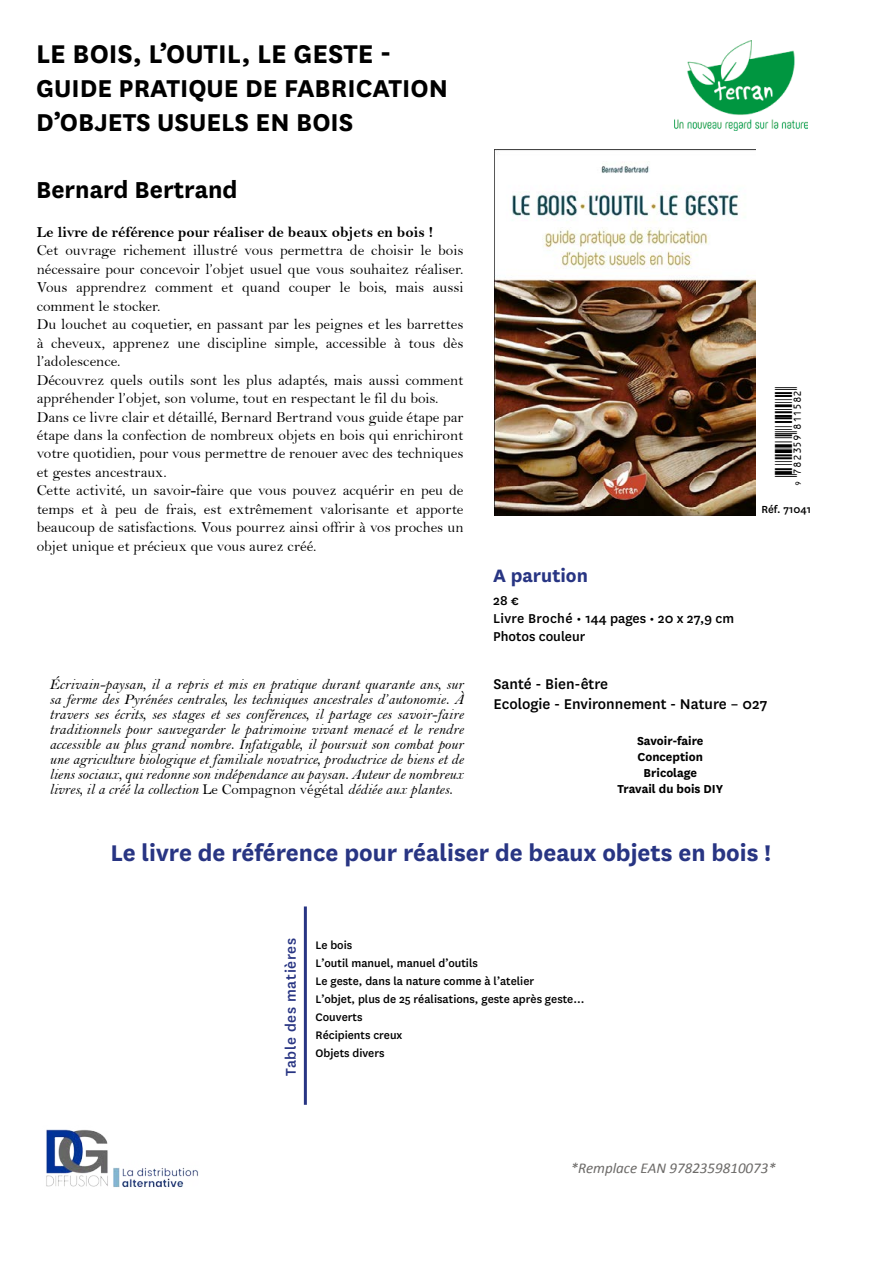
<style>
.page{position:relative;width:893px;height:1263px;background:#fff}
.page>*{position:absolute;margin:0;border:0;box-sizing:border-box;transform-origin:0 0}
.t1{font:700 30px "National";color:#000}
.t2{font:700 28.5px/34.2px "National";color:#000}
.t3{font:700 27px "National";color:#000}
.t4{font:700 26.55px "National";color:#283583}
.t5{font:700 21px "National";color:#283583}
.t6{font:19.5px "ID Automation UPCEANXS";color:#000}
.t7{font:500 16.5px/19.8px "National";color:#000}
.t8{font:500 16.5px "National";letter-spacing:.04em;color:#283583}
.t9{font:15.3px/18.5px "Bell";color:#000}
.t10{font:15.3px "Bell MT Bold";color:#000}
.t11{font:15px/15px "Bell MT Italic";color:#000;text-align:justify}
.t12{font:500 15px/18px "National";color:#000}
.t13{font:italic 15px "Calibri";color:#6c6a68}
.t14{font:700 13.5px/16.2px "National";color:#000;text-align:center}
.t15{font:500 12.75px/18px "National";color:#000}
.t16{font:500 12px "National";color:#000}
.s1{font-family:"Bell"}
</style>
<div class="page">
<img style="left:675px;top:40px;width:132px;height:90px">
<img style="left:494px;top:149px;width:261px;height:366px">
<hr style="left:304px;top:906px;width:3px;height:199px;background:#283583">
<img style="left:46px;top:1129px;width:152px;height:59px">
<h1 class="t1" style="left:36px;top:32px;width:357px">LE BOIS, L’OUTIL, LE GESTE -</h1>
<h2 class="t2" style="left:36px;top:69px;width:413px">GUIDE PRATIQUE DE FABRICATION<br>D’OBJETS USUELS EN BOIS</h2>
<h3 class="t3" style="left:36px;top:171px;width:203px">Bernard Bertrand</h3>
<p class="t10" style="left:37px;top:223px;width:398px">Le livre de référence pour réaliser de beaux objets en bois !</p>
<p class="t9" style="left:37px;top:241px;width:428px">Cet ouvrage richement illustré vous permettra de choisir le bois nécessaire pour concevoir l’objet usuel que vous souhaitez réaliser.<br>Vous apprendrez comment et quand couper le bois, mais aussi comment le stocker.<br>Du louchet au coquetier, en passant par les peignes et les barrettes à cheveux, apprenez une discipline simple, accessible à tous dès l’adolescence.<br>Découvrez quels outils sont les plus adaptés, mais aussi comment appréhender l’objet, son volume, tout en respectant le fil du bois.<br>Dans ce livre clair et détaillé, Bernard Bertrand vous guide étape par étape dans la confection de nombreux objets en bois qui enrichiront votre quotidien, pour vous permettre de renouer avec des techniques et gestes ancestraux.<br>Cette activité, un savoir-faire que vous pouvez acquérir en peu de temps et à peu de frais, est extrêmement valorisante et apporte beaucoup de satisfactions. Vous pourrez ainsi offrir à vos proches un objet unique et précieux que vous aurez créé.</p>
<p class="t11" style="left:49px;top:677px;width:416px">Écrivain-paysan, il a repris et mis en pratique durant quarante ans, sur sa ferme des Pyrénées centrales, les techniques ancestrales d’autonomie. À travers ses écrits, ses stages et ses conférences, il partage ces savoir-faire traditionnels pour sauvegarder le patrimoine vivant menacé et le rendre accessible au plus grand nombre. Infatigable, il poursuit son combat pour une agriculture biologique et familiale novatrice, productrice de biens et de liens sociaux, qui redonne son indépendance au paysan. Auteur de nombreux livres, il a créé la collection <span class="s1">Le Compagnon végétal</span> dédiée aux plantes.</p>
<h3 class="t5" style="left:493px;top:561px;width:96px">A parution</h3>
<p class="t12" style="left:493px;top:590px;width:242px">28 €<br>Livre Broché • 144 pages • 20 x 27,9 cm<br>Photos couleur</p>
<p class="t6" style="left:771px;top:490px;width:105px;rotate:-90deg">y(7IC3F9*SLLPSM(</p>
<p class="t16" style="left:761px;top:501px;width:51px">Réf. 71041</p>
<p class="t7" style="left:493px;top:673px;width:275px">Santé - Bien-être<br>Ecologie - Environnement - Nature – 027</p>
<p class="t14" style="left:617px;top:731px;width:107px">Savoir-faire<br>Conception<br>Bricolage<br>Travail du bois DIY</p>
<h3 class="t4" style="left:110px;top:834px;width:662px">Le livre de référence pour réaliser de beaux objets en bois !</h3>
<p class="t8" style="left:280px;top:1076px;width:140px;rotate:-90deg">Table des matières</p>
<p class="t15" style="left:316px;top:935px;width:270px">Le bois<br>L’outil manuel, manuel d’outils<br>Le geste, dans la nature comme à l’atelier<br>L’objet, plus de 25 réalisations, geste après geste…<br>Couverts<br>Récipients creux<br>Objets divers</p>
<p class="t13" style="left:571px;top:1158px;width:207px">*Remplace EAN 9782359810073*</p>
</div>
